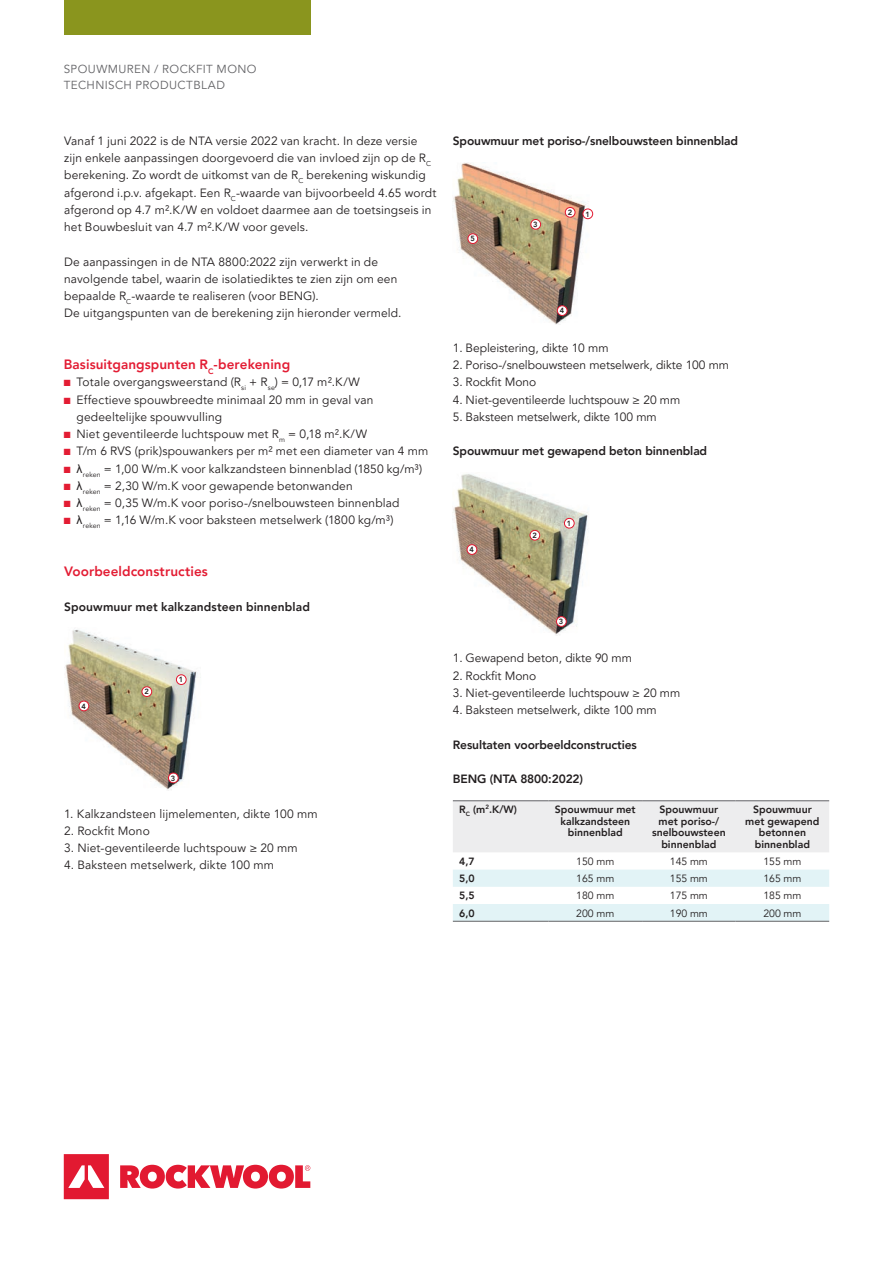
<style>
.page{position:relative;width:893px;height:1263px;background:#fff}
.page>*{position:absolute;margin:0;border:0;box-sizing:border-box;transform-origin:0 0}
.t1{font:800 13.5px "Avenir LT Pro";letter-spacing:.005em;color:#e31c33}
.t2{font:12px/17.2px "Avenir LT Pro";letter-spacing:.01em;color:#231f20}
.t3{font:800 12px "Avenir LT Pro";letter-spacing:-.01em;color:#231f20}
.t4{font:800 12px "Avenir LT Pro";letter-spacing:.01em;color:#231f20}
.t5{font:11.7px/16.5px "Avenir LT Pro";letter-spacing:.035em;color:#636366}
.t6{font:800 10.5px/11.7px "Avenir LT Pro";color:#231f20;text-align:center}
.t7{font:10.5px "Avenir LT Pro";color:#231f20}
.t8{font:800 7.5px "Avenir LT Pro";color:#231f20}
.s1{color:#e31c33}
.s2{font-family:"Arial"}
</style>
<div class="page">
<div style="left:64px;top:0;width:246px;height:34px;background:#8a951e"></div>
<svg style="left:64px;top:1154px;width:246px;height:45px"></svg>
<img style="left:64px;top:629px;width:134px;height:161px">
<div style="left:176px;top:675px;width:10px;height:9px;background:#fff;border-radius:50%"></div>
<div style="left:176px;top:674px;width:11px;height:11px;border:1px solid #e21931;border-radius:50%"></div>
<div style="left:142px;top:687px;width:10px;height:9px;background:#fff;border-radius:50%"></div>
<div style="left:142px;top:686px;width:10px;height:11px;border:1px solid #e21931;border-radius:50%"></div>
<div style="left:168px;top:773px;width:10px;height:10px;background:#fff;border-radius:50%"></div>
<div style="left:168px;top:773px;width:11px;height:10px;border:1px solid #e21931;border-radius:50%"></div>
<div style="left:79px;top:701px;width:10px;height:10px;background:#fff;border-radius:50%"></div>
<div style="left:79px;top:701px;width:10px;height:10px;border:1px solid #e21931;border-radius:50%"></div>
<img style="left:453px;top:474px;width:135px;height:161px">
<div style="left:564px;top:518px;width:10px;height:10px;background:#fff;border-radius:50%"></div>
<div style="left:564px;top:518px;width:11px;height:10px;border:1px solid #e21931;border-radius:50%"></div>
<div style="left:530px;top:530px;width:10px;height:10px;background:#fff;border-radius:50%"></div>
<div style="left:530px;top:530px;width:10px;height:10px;border:1px solid #e21931;border-radius:50%"></div>
<div style="left:556px;top:617px;width:10px;height:9px;background:#fff;border-radius:50%"></div>
<div style="left:556px;top:616px;width:11px;height:11px;border:1px solid #e21931;border-radius:50%"></div>
<div style="left:467px;top:545px;width:10px;height:9px;background:#fff;border-radius:50%"></div>
<div style="left:467px;top:544px;width:10px;height:11px;border:1px solid #e21931;border-radius:50%"></div>
<img style="left:453px;top:162px;width:141px;height:163px">
<div style="left:565px;top:207px;width:10px;height:10px;background:#fff;border-radius:50%"></div>
<div style="left:565px;top:207px;width:10px;height:11px;border:1px solid #e21931;border-radius:50%"></div>
<div style="left:531px;top:219px;width:10px;height:10px;background:#fff;border-radius:50%"></div>
<div style="left:530px;top:219px;width:11px;height:11px;border:1px solid #e21931;border-radius:50%"></div>
<div style="left:557px;top:306px;width:10px;height:9px;background:#fff;border-radius:50%"></div>
<div style="left:557px;top:305px;width:10px;height:11px;border:1px solid #e21931;border-radius:50%"></div>
<div style="left:468px;top:234px;width:10px;height:9px;background:#fff;border-radius:50%"></div>
<div style="left:468px;top:233px;width:10px;height:11px;border:1px solid #e21931;border-radius:50%"></div>
<div style="left:583px;top:209px;width:10px;height:10px;background:#fff;border-radius:50%"></div>
<div style="left:583px;top:209px;width:10px;height:10px;border:1px solid #e21931;border-radius:50%"></div>
<div style="left:453px;top:801px;width:376px;height:51px;background:#ededee"></div>
<svg style="left:453px;top:869px;width:376px;height:52px"></svg>
<hr style="left:453px;top:800px;width:96px;height:1px;background:#636366">
<hr style="left:549px;top:800px;width:93px;height:1px;background:#636366">
<hr style="left:642px;top:800px;width:94px;height:1px;background:#636366">
<hr style="left:736px;top:800px;width:93px;height:1px;background:#636366">
<hr style="left:453px;top:921px;width:96px;height:1px;background:#636366">
<hr style="left:549px;top:921px;width:93px;height:1px;background:#636366">
<hr style="left:642px;top:921px;width:94px;height:1px;background:#636366">
<hr style="left:736px;top:921px;width:93px;height:1px;background:#636366">
<p class="t5" style="left:64px;top:61px;width:194px">SPOUWMUREN / ROCKFIT MONO<br>TECHNISCH PRODUCTBLAD</p>
<p class="t2" style="left:64px;top:132px;width:374px">Vanaf 1 juni 2022 is de NTA versie 2022 van kracht. In deze versie zijn enkele aanpassingen doorgevoerd die van invloed zijn op de R<sub>C </sub>berekening. Zo wordt de uitkomst van de R<sub>C</sub> berekening wiskundig afgerond i.p.v. afgekapt. Een R<sub>C</sub>-waarde van bijvoorbeeld 4.65 wordt afgerond op 4.7 m².K/W en voldoet daarmee aan de toetsingseis in het Bouwbesluit van 4.7 m².K/W voor gevels.</p>
<p class="t2" style="left:64px;top:253px;width:339px">De aanpassingen in de NTA 8800:2022 zijn verwerkt in de navolgende tabel, waarin de isolatiediktes te zien zijn om een bepaalde R<sub>C</sub>-waarde te realiseren (voor BENG).<br>De uitgangspunten van de berekening zijn hieronder vermeld.</p>
<p class="t1" style="left:64px;top:356px;width:228px">Basisuitgangspunten R<sub>C</sub>-berekening</p>
<p class="t2" style="left:64px;top:374px;width:297px"><span class="s1">■</span> Totale overgangsweerstand (R<sub>si</sub> + R<sub>se</sub>) = 0,17 m².K/W</p>
<p class="t2" style="left:77px;top:391px;width:299px;text-indent:-13px"><span class="s1">■</span> Effectieve spouwbreedte minimaal 20 mm in geval van gedeeltelijke spouwvulling</p>
<p class="t2" style="left:64px;top:426px;width:305px"><span class="s1">■</span> Niet geventileerde luchtspouw met R<sub>m</sub> = 0,18 m².K/W</p>
<p class="t2" style="left:64px;top:443px;width:366px"><span class="s1">■</span> T/m 6 RVS (prik)spouwankers per m² met een diameter van 4 mm</p>
<p class="t2" style="left:64px;top:460px;width:360px"><span class="s1">■</span> <span class="s2">λ</span><sub>reken</sub> = 1,00 W/m.K voor kalkzandsteen binnenblad (1850 kg/m³)</p>
<p class="t2" style="left:64px;top:477px;width:290px"><span class="s1">■</span> <span class="s2">λ</span><sub>reken</sub> = 2,30 W/m.K voor gewapende betonwanden</p>
<p class="t2" style="left:64px;top:495px;width:337px"><span class="s1">■</span> <span class="s2">λ</span><sub>reken</sub> = 0,35 W/m.K voor poriso-/snelbouwsteen binnenblad</p>
<p class="t2" style="left:64px;top:512px;width:331px"><span class="s1">■</span> <span class="s2">λ</span><sub>reken</sub> = 1,16 W/m.K voor baksteen metselwerk (1800 kg/m³)</p>
<p class="t1" style="left:64px;top:563px;width:145px">Voorbeeldconstructies</p>
<p class="t4" style="left:64px;top:599px;width:247px">Spouwmuur met kalkzandsteen binnenblad</p>
<p class="t8" style="left:81px;top:701px;width:6px">4</p>
<p class="t8" style="left:144px;top:687px;width:6px">2</p>
<p class="t8" style="left:179px;top:675px;width:6px">1</p>
<p class="t8" style="left:171px;top:773px;width:6px">3</p>
<p class="t2" style="left:64px;top:805px;width:255px">1. Kalkzandsteen lijmelementen, dikte 100 mm</p>
<p class="t2" style="left:64px;top:822px;width:87px">2. Rockfit Mono</p>
<p class="t2" style="left:64px;top:840px;width:235px">3. Niet-geventileerde luchtspouw ≥ 20 mm</p>
<p class="t2" style="left:64px;top:857px;width:211px">4. Baksteen metselwerk, dikte 100 mm</p>
<p class="t3" style="left:453px;top:134px;width:287px">Spouwmuur met poriso-/snelbouwsteen binnenblad</p>
<p class="t8" style="left:470px;top:234px;width:6px">5</p>
<p class="t8" style="left:533px;top:220px;width:6px">3</p>
<p class="t8" style="left:568px;top:208px;width:6px">2</p>
<p class="t8" style="left:585px;top:209px;width:6px">1</p>
<p class="t8" style="left:560px;top:306px;width:6px">4</p>
<p class="t2" style="left:453px;top:339px;width:157px">1. Bepleistering, dikte 10 mm</p>
<p class="t2" style="left:453px;top:357px;width:278px">2. Poriso-/snelbouwsteen metselwerk, dikte 100 mm</p>
<p class="t2" style="left:453px;top:374px;width:85px">3. Rockfit Mono</p>
<p class="t2" style="left:453px;top:391px;width:229px">4. Niet-geventileerde luchtspouw ≥ 20 mm</p>
<p class="t2" style="left:453px;top:408px;width:205px">5. Baksteen metselwerk, dikte 100 mm</p>
<p class="t3" style="left:453px;top:444px;width:256px">Spouwmuur met gewapend beton binnenblad</p>
<p class="t8" style="left:469px;top:545px;width:6px">4</p>
<p class="t8" style="left:532px;top:531px;width:6px">2</p>
<p class="t8" style="left:567px;top:519px;width:6px">1</p>
<p class="t8" style="left:559px;top:617px;width:6px">3</p>
<p class="t2" style="left:453px;top:650px;width:181px">1. Gewapend beton, dikte 90 mm</p>
<p class="t2" style="left:453px;top:667px;width:85px">2. Rockfit Mono</p>
<p class="t2" style="left:453px;top:684px;width:229px">3. Niet-geventileerde luchtspouw ≥ 20 mm</p>
<p class="t2" style="left:453px;top:702px;width:205px">4. Baksteen metselwerk, dikte 100 mm</p>
<p class="t3" style="left:453px;top:737px;width:186px">Resultaten voorbeeldconstructies</p>
<p class="t3" style="left:453px;top:772px;width:132px">BENG (NTA 8800:2022)</p>
<p class="t6" style="left:459px;top:803px;width:59px">R<sub>C</sub> (m<sup>2</sup>.K/W)</p>
<p class="t6" style="left:555px;top:803px;width:82px">Spouwmuur met kalkzandsteen binnenblad</p>
<p class="t6" style="left:652px;top:803px;width:75px">Spouwmuur met poriso-/ snelbouwsteen binnenblad</p>
<p class="t6" style="left:745px;top:803px;width:76px">Spouwmuur met gewapend betonnen binnenblad</p>
<p class="t6" style="left:459px;top:855px;width:17px">4,7</p>
<p class="t7" style="left:576px;top:855px;width:40px">150 mm</p>
<p class="t7" style="left:670px;top:855px;width:40px">145 mm</p>
<p class="t7" style="left:763px;top:855px;width:40px">155 mm</p>
<p class="t6" style="left:459px;top:873px;width:17px">5,0</p>
<p class="t7" style="left:576px;top:872px;width:40px">165 mm</p>
<p class="t7" style="left:670px;top:872px;width:40px">155 mm</p>
<p class="t7" style="left:763px;top:872px;width:40px">165 mm</p>
<p class="t6" style="left:459px;top:890px;width:17px">5,5</p>
<p class="t7" style="left:576px;top:889px;width:40px">180 mm</p>
<p class="t7" style="left:670px;top:889px;width:40px">175 mm</p>
<p class="t7" style="left:763px;top:889px;width:40px">185 mm</p>
<p class="t6" style="left:459px;top:907px;width:17px">6,0</p>
<p class="t7" style="left:576px;top:907px;width:40px">200 mm</p>
<p class="t7" style="left:670px;top:907px;width:40px">190 mm</p>
<p class="t7" style="left:763px;top:907px;width:40px">200 mm</p>
</div>
